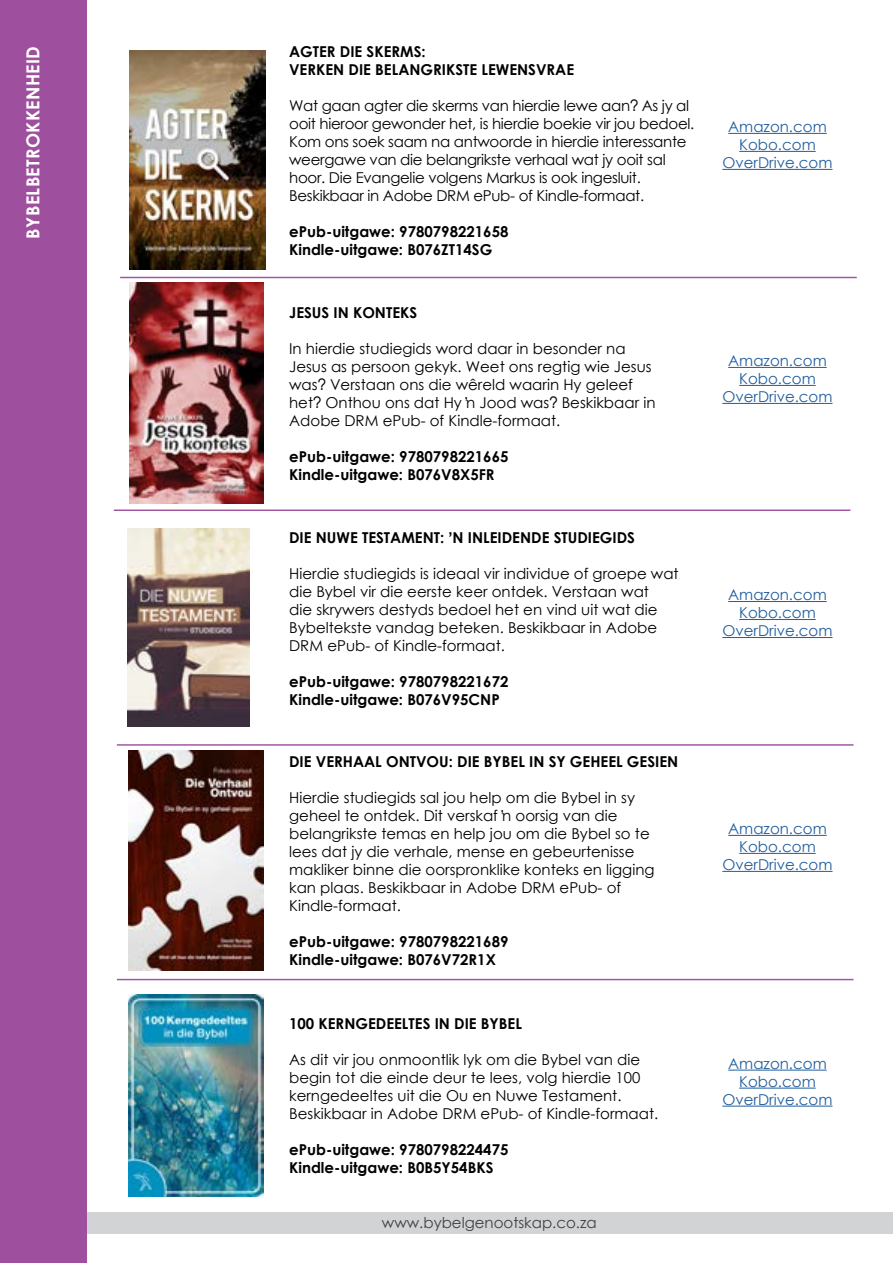
<style>
.page{position:relative;width:893px;height:1263px;background:#fff}
.page>*{position:absolute;margin:0;border:0;box-sizing:border-box;transform-origin:0 0}
.t1{font:700 18px "Century Gothic";letter-spacing:.02em;color:#fff}
.t2{font:15px/18px "Century Gothic";color:#000}
.t3{font:700 15px/18px "Century Gothic";color:#000}
.t4{font:15px/18px "Century Gothic";letter-spacing:-.02em;color:#000}
.t5{font:15px/18px "Century Gothic";color:#215e9e;text-align:center}
.t6{font:15px "Century Gothic";color:#414042}
.s1{font-family:"Comfortaa"}
.s2{font-family:"Arial"}
</style>
<div class="page">
<div style="left:0;top:0;width:86px;height:1263px;background:#9e509f"></div>
<div style="left:87px;top:1213px;width:806px;height:21px;background:#d1d3d4"></div>
<hr style="left:117px;top:979px;width:736px;height:1px;background:#9e509f">
<hr style="left:117px;top:744px;width:736px;height:2px;background:#9e509f">
<hr style="left:114px;top:509px;width:736px;height:2px;background:#9e509f">
<hr style="left:120px;top:277px;width:737px;height:1px;background:#9e509f">
<img style="left:130px;top:50px;width:135px;height:219px">
<img style="left:129px;top:282px;width:135px;height:221px">
<img style="left:128px;top:529px;width:122px;height:197px">
<img style="left:128px;top:751px;width:136px;height:220px">
<img style="left:128px;top:994px;width:136px;height:202px">
<hr style="left:728px;top:133px;width:99px;height:1px;background:#215e9e">
<hr style="left:739px;top:151px;width:77px;height:1px;background:#215e9e">
<hr style="left:722px;top:169px;width:110px;height:1px;background:#215e9e">
<hr style="left:728px;top:367px;width:99px;height:1px;background:#215e9e">
<hr style="left:739px;top:385px;width:77px;height:1px;background:#215e9e">
<hr style="left:722px;top:403px;width:110px;height:1px;background:#215e9e">
<hr style="left:728px;top:601px;width:99px;height:1px;background:#215e9e">
<hr style="left:739px;top:619px;width:77px;height:1px;background:#215e9e">
<hr style="left:722px;top:637px;width:110px;height:1px;background:#215e9e">
<hr style="left:728px;top:835px;width:99px;height:1px;background:#215e9e">
<hr style="left:739px;top:853px;width:77px;height:1px;background:#215e9e">
<hr style="left:722px;top:871px;width:110px;height:1px;background:#215e9e">
<hr style="left:728px;top:1070px;width:99px;height:1px;background:#215e9e">
<hr style="left:739px;top:1088px;width:77px;height:1px;background:#215e9e">
<hr style="left:722px;top:1106px;width:110px;height:1px;background:#215e9e">
<p class="t1" style="left:19px;top:239px;width:194px;rotate:-90deg">BYBELBETROKKENHEID</p>
<p class="t3" style="left:289px;top:42px;width:287px">AGTER DIE SKERMS:<br>VERKEN DIE BELANGRIKSTE LEWENSVRAE</p>
<p class="t4" style="left:289px;top:97px;width:407px">Wat gaan agter die skerms van hierdie lewe aan<span class="s1">?</span> As jy al ooit hieroor gewonder het, is hierdie boekie vir jou bedoel.<br>Kom ons soek saam na antwoorde in hierdie interessante weergawe van die belangrikste verhaal wat jy ooit sal hoor. Die Evangelie volgens Markus is ook ingesluit.<br>Beskikbaar in Adobe DRM ePub- of Kindle-formaat.</p>
<p class="t3" style="left:289px;top:222px;width:221px">ePub-uitgawe: 9780798221658<br>Kindle-uitgawe: B076ZT14SG</p>
<p class="t3" style="left:289px;top:302px;width:130px">JESUS IN KONTEKS</p>
<p class="t2" style="left:289px;top:339px;width:368px">In hierdie studiegids word daar in besonder na Jesus as persoon gekyk. Weet ons regtig wie Jesus was<span class="s1">?</span> Verstaan ons die wêreld waarin Hy geleef het<span class="s1">?</span> Onthou ons dat Hy ŉ Jood was<span class="s1">?</span> Beskikbaar in Adobe DRM ePub- of Kindle-formaat.</p>
<p class="t3" style="left:289px;top:446px;width:221px">ePub-uitgawe: 9780798221665<br>Kindle-uitgawe: B076V8X5FR</p>
<p class="t3" style="left:289px;top:528px;width:347px">DIE NUWE TESTAMENT: <span class="s2">ʼ</span>N INLEIDENDE STUDIEGIDS</p>
<p class="t2" style="left:289px;top:565px;width:391px">Hierdie studiegids is ideaal vir individue of groepe wat die Bybel vir die eerste keer ontdek. Verstaan wat<br>die skrywers destyds bedoel het en vind uit wat die Bybeltekste vandag beteken. Beskikbaar in Adobe DRM ePub- of Kindle-formaat.</p>
<p class="t3" style="left:289px;top:672px;width:221px">ePub-uitgawe: 9780798221672<br>Kindle-uitgawe: B076V95CNP</p>
<p class="t3" style="left:289px;top:752px;width:391px">DIE VERHAAL ONTVOU: DIE BYBEL IN SY GEHEEL GESIEN</p>
<p class="t2" style="left:289px;top:789px;width:367px">Hierdie studiegids sal jou help om die Bybel in sy geheel te ontdek. Dit verskaf ŉ oorsig van die belangrikste temas en help jou om die Bybel so te lees dat jy die verhale, mense en gebeurtenisse makliker binne die oorspronklike konteks en ligging kan plaas. Beskikbaar in Adobe DRM ePub- of Kindle-formaat.</p>
<p class="t3" style="left:289px;top:932px;width:221px">ePub-uitgawe: 9780798221689<br>Kindle-uitgawe: B076V72R1X</p>
<p class="t3" style="left:289px;top:1014px;width:234px">100 KERNGEDEELTES IN DIE BYBEL</p>
<p class="t2" style="left:289px;top:1050px;width:371px">As dit vir jou onmoontlik lyk om die Bybel van die begin tot die einde deur te lees, volg hierdie 100 kerngedeeltes uit die Ou en Nuwe Testament.<br>Beskikbaar in Adobe DRM ePub- of Kindle-formaat.</p>
<p class="t3" style="left:289px;top:1140px;width:221px">ePub-uitgawe: 9780798224475<br>Kindle-uitgawe: B0B5Y54BKS</p>
<p class="t6" style="left:382px;top:1212px;width:216px">www.bybelgenootskap.co.za</p>
<p class="t5" style="left:722px;top:117px;width:112px">Amazon.com<br>Kobo.com<br>OverDrive.com</p>
<p class="t5" style="left:722px;top:351px;width:112px">Amazon.com<br>Kobo.com<br>OverDrive.com</p>
<p class="t5" style="left:722px;top:585px;width:112px">Amazon.com<br>Kobo.com<br>OverDrive.com</p>
<p class="t5" style="left:722px;top:819px;width:112px">Amazon.com<br>Kobo.com<br>OverDrive.com</p>
<p class="t5" style="left:722px;top:1054px;width:112px">Amazon.com<br>Kobo.com<br>OverDrive.com</p>
</div>
